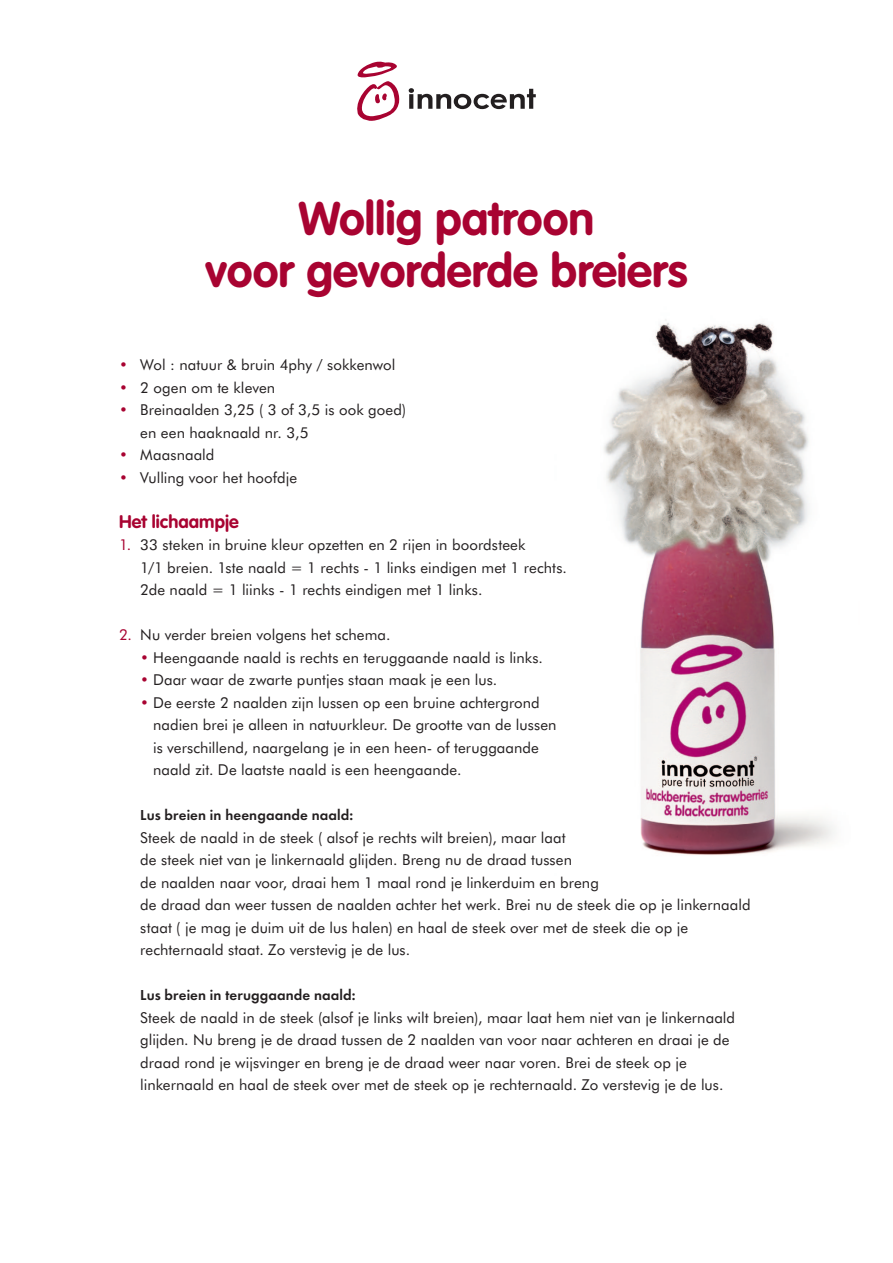
<style>
.page{position:relative;width:893px;height:1263px;background:#fff}
.page>*{position:absolute;margin:0;border:0;box-sizing:border-box;transform-origin:0 0}
.t1{font:700 46.5px/52.5px "VAG Rounded";color:#a80331;text-align:center}
.t2{font:700 18px "VAG Rounded";letter-spacing:.005em;color:#a80331}
.t3{font:15px/22.5px "Futura BT";letter-spacing:.005em;color:#231f20}
.t4{font:600 15px "innocentdemi";letter-spacing:.01em;color:#231f20}
.s1{color:#a80331}
</style>
<div class="page">
<img style="left:604px;top:319px;width:230px;height:536px">
<svg style="left:409px;top:88px;width:127px;height:21px"></svg>
<svg style="left:357px;top:61px;width:43px;height:60px"></svg>
<h1 class="t1" style="left:205px;top:194px;width:484px">Wollig patroon<br>voor gevorderde breiers</h1>
<p class="t3" style="left:119px;top:353px;width:278px"><span class="s1">•</span> Wol : natuur &amp; bruin 4phy / sokkenwol</p>
<p class="t3" style="left:119px;top:376px;width:158px"><span class="s1">•</span> 2 ogen om te kleven</p>
<p class="t3" style="left:140px;top:398px;width:267px;text-indent:-21px"><span class="s1">•</span> Breinaalden 3,25 ( 3 of 3,5 is ook goed) en een haaknaald nr. 3,5</p>
<p class="t3" style="left:119px;top:443px;width:97px"><span class="s1">•</span> Maasnaald</p>
<p class="t3" style="left:119px;top:466px;width:180px"><span class="s1">•</span> Vulling voor het hoofdje</p>
<p class="t2" style="left:119px;top:511px;width:121px">Het lichaampje</p>
<p class="t3" style="left:140px;top:533px;width:428px;text-indent:-21px"><span class="s1">1.</span> 33 steken in bruine kleur opzetten en 2 rijen in boordsteek<br>1/1 breien. 1ste naald = 1 rechts - 1 links eindigen met 1 rechts.<br>2de naald = 1 liinks - 1 rechts eindigen met 1 links.</p>
<p class="t3" style="left:119px;top:623px;width:273px"><span class="s1">2.</span> Nu verder breien volgens het schema.</p>
<p class="t3" style="left:140px;top:646px;width:404px"><span class="s1">•</span> Heengaande naald is rechts en teruggaande naald is links.</p>
<p class="t3" style="left:140px;top:668px;width:358px"><span class="s1">•</span> Daar waar de zwarte puntjes staan maak je een lus.</p>
<p class="t3" style="left:153px;top:691px;width:405px;text-indent:-13px"><span class="s1">•</span> De eerste 2 naalden zijn lussen op een bruine achtergrond nadien brei je alleen in natuurkleur. De grootte van de lussen is verschillend, naargelang je in een heen- of teruggaande naald zit. De laatste naald is een heengaande.</p>
<p class="t4" style="left:140px;top:806px;width:214px">Lus breien in heengaande naald:</p>
<p class="t3" style="left:140px;top:826px;width:612px">Steek de naald in de steek ( alsof je rechts wilt breien), maar laat<br>de steek niet van je linkernaald glijden. Breng nu de draad tussen<br>de naalden naar voor, draai hem 1 maal rond je linkerduim en breng<br>de draad dan weer tussen de naalden achter het werk. Brei nu de steek die op je linkernaald staat ( je mag je duim uit de lus halen) en haal de steek over met de steek die op je rechternaald staat. Zo verstevig je de lus.</p>
<p class="t4" style="left:140px;top:986px;width:217px">Lus breien in teruggaande naald:</p>
<p class="t3" style="left:140px;top:1006px;width:596px">Steek de naald in de steek (alsof je links wilt breien), maar laat hem niet van je linkernaald glijden. Nu breng je de draad tussen de 2 naalden van voor naar achteren en draai je de draad rond je wijsvinger en breng je de draad weer naar voren. Brei de steek op je linkernaald en haal de steek over met de steek op je rechternaald. Zo verstevig je de lus.</p>
</div>
